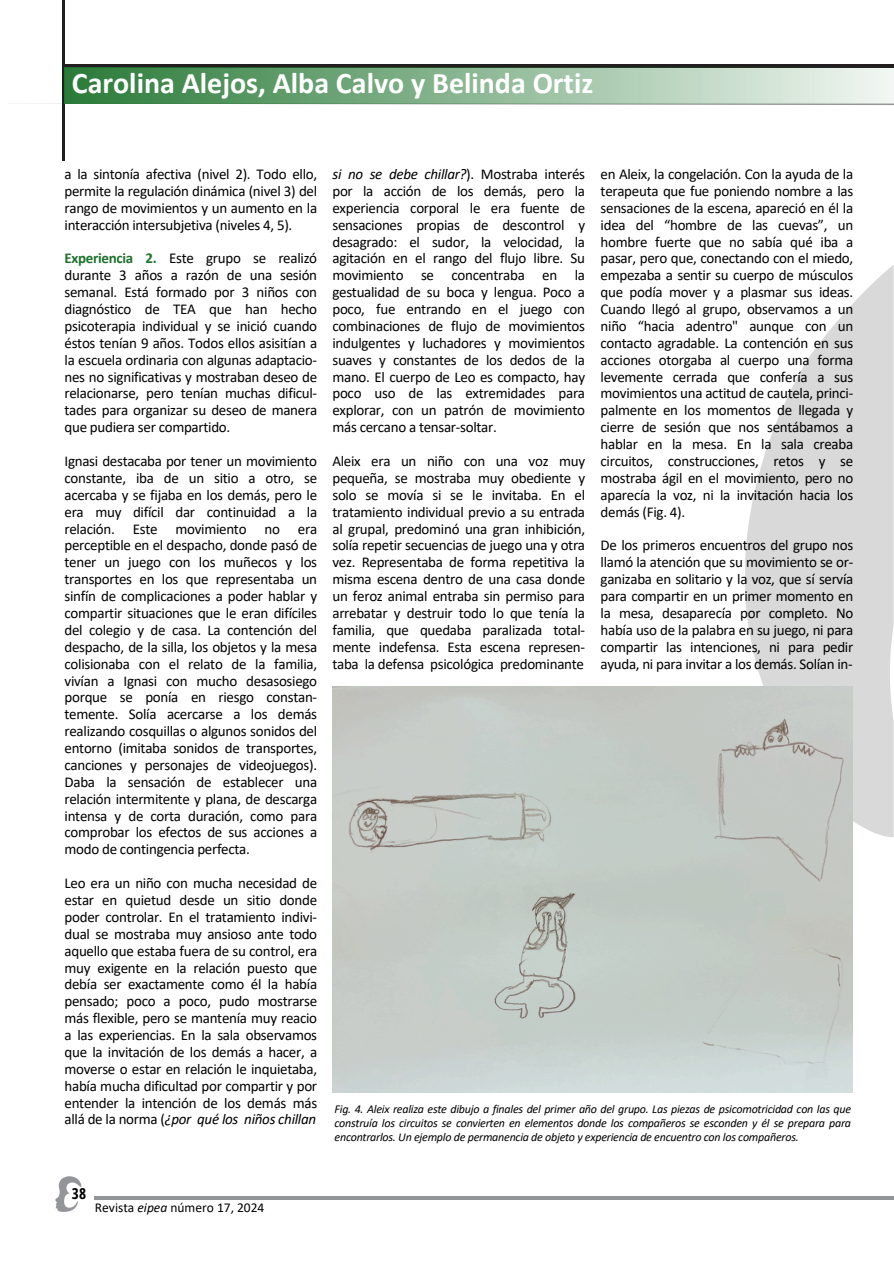
<style>
.page{position:relative;width:894px;height:1264px;background:#fff}
.page>*{position:absolute;margin:0;border:0;box-sizing:border-box;transform-origin:0 0}
.t1{font:700 30px "Calibri";color:#fff}
.t2{font:15px/16.8px "Calibri";letter-spacing:-.02em;color:#000;text-align:justify}
.t3{font:700 15px "Open Sans Condensed";color:#000}
.t4{font:13.5px "Calibri";color:#000}
.t5{font:italic 12px/14px "Calibri";letter-spacing:-.02em;color:#000;text-align:justify}
.s1{font-weight:700;color:#1e732d}
.s2{font-style:italic}
</style>
<div class="page">
<svg style="left:745px;top:265px;width:148px;height:572px;fill:#d9d9d9"></svg>
<svg style="left:55px;top:1176px;width:26px;height:35px"></svg>
<hr style="left:95px;top:1196px;width:798px;height:3px;background:#939598">
<hr style="left:64px;top:64px;width:829px;height:4px;background:#231f20">
<svg style="left:62px;top:104px;width:831px;height:1px"></svg>
<hr style="left:63px;top:1px;width:1px;height:159px;background:#231f20">
<img style="left:64px;top:67px;width:829px;height:36px">
<img style="left:332px;top:686px;width:520px;height:406px">
<h2 class="t1" style="left:72px;top:71px;width:523px">Carolina Alejos, Alba Calvo y Belinda Ortiz</h2>
<h2 class="t2" style="left:64px;top:167px;width:254px">a la sintonía afectiva (nivel 2). Todo ello, permite la regulación dinámica (nivel 3) del rango de movimientos y un aumento en la interacción intersubjetiva (niveles 4, 5).</h2>
<h2 class="t2" style="left:64px;top:251px;width:254px"><span class="s1">Experiencia 2.</span> Este grupo se realizó durante 3 años a razón de una sesión semanal. Está formado por 3 niños con diagnóstico de TEA que han hecho psicoterapia individual y se inició cuando éstos tenían 9 años. Todos ellos asisitían a la escuela ordinaria con algunas adaptacio&shy;nes no significativas y mostraban deseo de relacionarse, pero tenían muchas dificul&shy;tades para organizar su deseo de manera que pudiera ser compartido.</h2>
<h2 class="t2" style="left:64px;top:454px;width:254px">Ignasi destacaba por tener un movimiento constante, iba de un sitio a otro, se acercaba y se fijaba en los demás, pero le era muy difícil dar continuidad a la relación. Este movimiento no era perceptible en el despacho, donde pasó de tener un juego con los muñecos y los transportes en los que representaba un sinfín de complicaciones a poder hablar y compartir situaciones que le eran difíciles del colegio y de casa. La contención del despacho, de la silla, los objetos y la mesa colisionaba con el relato de la familia, vivían a Ignasi con mucho desasosiego porque se ponía en riesgo constan&shy;temente. Solía acercarse a los demás realizando cosquillas o algunos sonidos del entorno (imitaba sonidos de transportes, canciones y personajes de videojuegos).<br>Daba la sensación de establecer una relación intermitente y plana, de descarga intensa y de corta duración, como para comprobar los efectos de sus acciones a modo de contingencia perfecta.</h2>
<h2 class="t2" style="left:64px;top:876px;width:254px">Leo era un niño con mucha necesidad de estar en quietud desde un sitio donde poder controlar. En el tratamiento indivi&shy;dual se mostraba muy ansioso ante todo aquello que estaba fuera de su control, era muy exigente en la relación puesto que debía ser exactamente como él la había pensado; poco a poco, pudo mostrarse más flexible, pero se mantenía muy reacio a las experiencias. En la sala observamos que la invitación de los demás a hacer, a moverse o estar en relación le inquietaba, había mucha dificultad por compartir y por entender la intención de los demás más allá de la norma (<span class="s2">¿por qué los niños chillan</span></h2>
<h2 class="t2" style="left:332px;top:167px;width:254px"><span class="s2">si no se debe chillar?</span>). Mostraba interés por la acción de los demás, pero la experiencia corporal le era fuente de sensaciones propias de descontrol y desagrado: el sudor, la velocidad, la agitación en el rango del flujo libre. Su movimiento se concentraba en la gestualidad de su boca y lengua. Poco a poco, fue entrando en el juego con combinaciones de flujo de movimientos indulgentes y luchadores y movimientos suaves y constantes de los dedos de la mano. El cuerpo de Leo es compacto, hay poco uso de las extremidades para explorar, con un patrón de movimiento más cercano a tensar-soltar.</h2>
<h2 class="t2" style="left:332px;top:454px;width:254px">Aleix era un niño con una voz muy pequeña, se mostraba muy obediente y solo se movía si se le invitaba. En el tratamiento individual previo a su entrada al grupal, predominó una gran inhibición, solía repetir secuencias de juego una y otra vez. Representaba de forma repetitiva la misma escena dentro de una casa donde un feroz animal entraba sin permiso para arrebatar y destruir todo lo que tenía la familia, que quedaba paralizada total&shy;mente indefensa. Esta escena represen&shy;taba la defensa psicológica predominante</h2>
<p class="t2" style="left:600px;top:167px;width:254px">en Aleix, la congelación. Con la ayuda de la terapeuta que fue poniendo nombre a las sensaciones de la escena, apareció en él la idea del “hombre de las cuevas”, un hombre fuerte que no sabía qué iba a pasar, pero que, conectando con el miedo, empezaba a sentir su cuerpo de músculos que podía mover y a plasmar sus ideas.<br>Cuando llegó al grupo, observamos a un niño “hacia adentro" aunque con un contacto agradable. La contención en sus acciones otorgaba al cuerpo una forma levemente cerrada que confería a sus movimientos una actitud de cautela, princi&shy;palmente en los momentos de llegada y cierre de sesión que nos sentábamos a hablar en la mesa. En la sala creaba circuitos, construcciones, retos y se mostraba ágil en el movimiento, pero no aparecía la voz, ni la invitación hacia los demás (Fig. 4).</p>
<p class="t2" style="left:600px;top:538px;width:254px">De los primeros encuentros del grupo nos llamó la atención que su movimiento se or&shy;ganizaba en solitario y la voz, que sí servía para compartir en un primer momento en la mesa, desaparecía por completo. No había uso de la palabra en su juego, ni para compartir las intenciones, ni para pedir ayuda, ni para invitar a los demás. Solían in-</p>
<p class="t5" style="left:334px;top:1102px;width:518px">Fig. 4. Aleix realiza este dibujo a finales del primer año del grupo. Las piezas de psicomotricidad con las que construía los circuitos se convierten en elementos donde los compañeros se esconden y él se prepara para encontrarlos. Un ejemplo de permanencia de objeto y experiencia de encuentro con los compañeros.</p>
<h1 class="t3" style="left:72px;top:1183px;width:16px">38</h1>
<h2 class="t4" style="left:95px;top:1201px;width:171px">Revista <span class="s2">eipea</span> número 17, 2024</h2>
</div>
